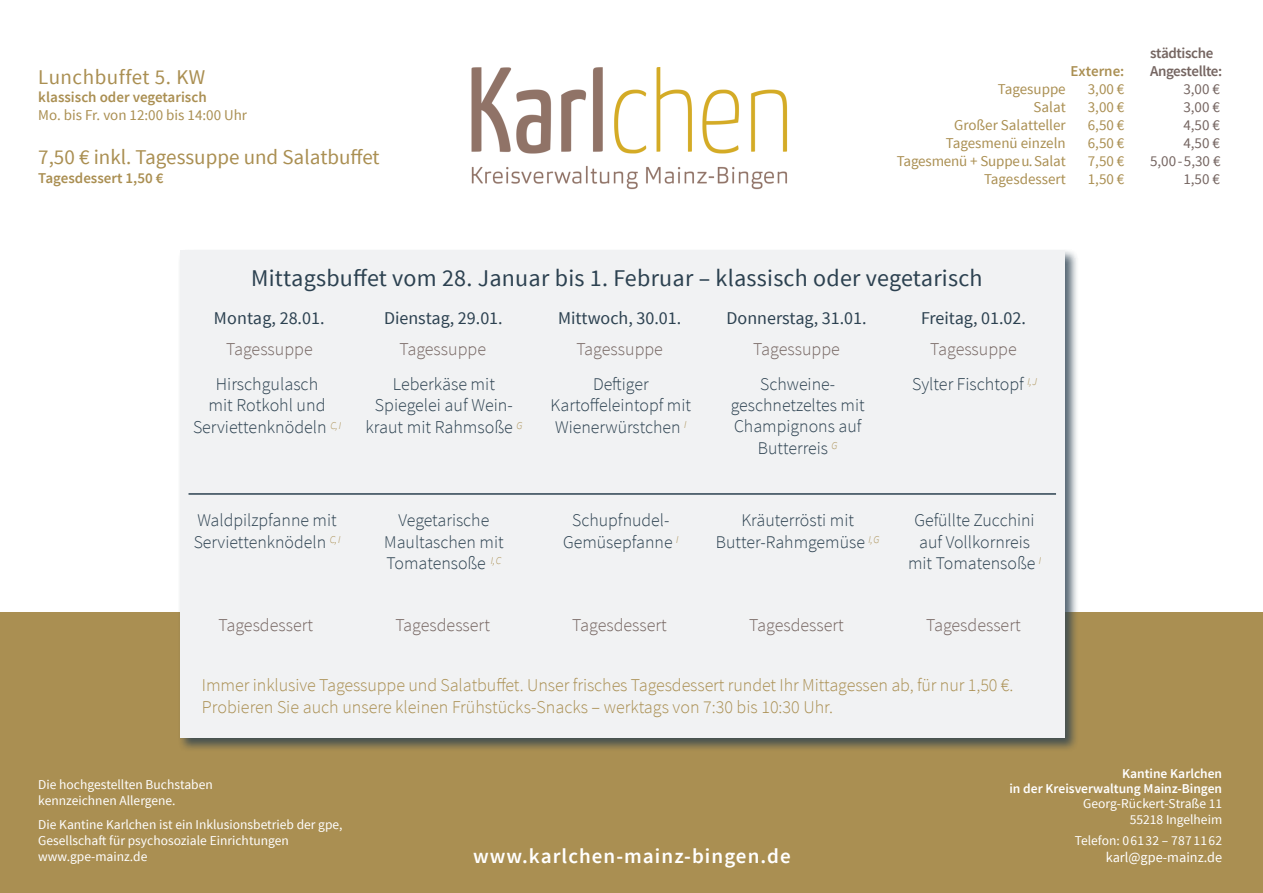
<style>
.page{position:relative;width:1263px;height:893px;background:#fff}
.page>*{position:absolute;margin:0;border:0;box-sizing:border-box;transform-origin:0 0}
.t1{font:24px "Source Sans Pro";letter-spacing:.01em;color:#2c4150}
.t2{font:21px "Source Sans Pro";color:#aa8f52}
.t3{font:600 21px "Source Sans Pro";letter-spacing:.05em;color:#fff}
.t4{font:21px "Source Sans Pro";letter-spacing:.025em;color:#aa8f52}
.t5{font:300 18px "Source Sans Pro";letter-spacing:-.005em;color:#aa8f52}
.t6{font:300 18px "Source Sans Pro";color:#756561}
.t7{font:300 18px/21.6px "Source Sans Pro";color:#2c4150;text-align:center}
.t8{font:18px "Source Sans Pro";color:#2c4150}
.t9{font:300 17.85px/21.5px "Source Sans Pro";color:#2c4150}
.t10{font:15px "Source Sans Pro";color:#aa8f52}
.t11{font:600 15px "Source Sans Pro";color:#aa8f52}
.t12{font:15px "Source Sans Pro";color:#756561}
.t13{font:600 15px "Source Sans Pro";letter-spacing:-.025em;color:#756561}
.t14{font:14.25px "Source Sans Pro";color:#fff}
.t15{font:13.5px "Source Sans Pro";color:#fff}
.t16{font:600 13.5px "Source Sans Pro";color:#fff}
.t17{font:13.5px "Source Sans Pro";letter-spacing:.02em;color:#fff}
</style>
<div class="page">
<div style="left:0;top:612px;width:1263px;height:281px;background:#aa8f52"></div>
<div style="left:178px;top:248px;width:901px;height:505px;background:#2c4150;opacity:.8"></div>
<div style="left:180px;top:250px;width:884px;height:488px;background:#f1f2f3"></div>
<img style="left:471px;top:67px;width:317px;height:123px">
<hr style="left:189px;top:493px;width:867px;height:2px;background:#2c4150">
<p class="t4" style="left:38px;top:64px;width:168px">Lunchbuffet 5. KW</p>
<p class="t11" style="left:38px;top:88px;width:170px">klassisch oder vegetarisch</p>
<p class="t10" style="left:38px;top:106px;width:210px">Mo. bis Fr. von 12:00 bis 14:00 Uhr</p>
<p class="t2" style="left:38px;top:144px;width:343px">7,50 € inkl. Tagessuppe und Salatbuffet</p>
<p class="t11" style="left:38px;top:169px;width:127px">Tagesdessert 1,50 €</p>
<p class="t11" style="left:1070px;top:61px;width:55px">Externe:</p>
<p class="t10" style="left:1088px;top:79px;width:38px">3,00 €</p>
<p class="t10" style="left:1088px;top:97px;width:38px">3,00 €</p>
<p class="t10" style="left:1088px;top:115px;width:38px">6,50 €</p>
<p class="t10" style="left:1088px;top:133px;width:38px">6,50 €</p>
<p class="t10" style="left:1088px;top:151px;width:38px">7,50 €</p>
<p class="t10" style="left:1088px;top:169px;width:38px">1,50 €</p>
<p class="t10" style="left:998px;top:79px;width:69px">Tagesuppe</p>
<p class="t10" style="left:1033px;top:97px;width:34px">Salat</p>
<p class="t10" style="left:954px;top:115px;width:113px">Großer Salatteller</p>
<p class="t10" style="left:946px;top:133px;width:121px">Tagesmenü einzeln</p>
<p class="t10" style="left:897px;top:151px;width:170px">Tagesmenü + Suppe u. Salat</p>
<p class="t10" style="left:984px;top:169px;width:83px">Tagesdessert</p>
<p class="t13" style="left:1150px;top:43px;width:65px">städtische</p>
<p class="t13" style="left:1150px;top:61px;width:74px">Angestellte:</p>
<p class="t12" style="left:1183px;top:79px;width:38px">3,00 €</p>
<p class="t12" style="left:1183px;top:97px;width:38px">3,00 €</p>
<p class="t12" style="left:1183px;top:115px;width:38px">4,50 €</p>
<p class="t12" style="left:1183px;top:133px;width:38px">4,50 €</p>
<p class="t12" style="left:1150px;top:151px;width:72px">5,00 - 5,30 €</p>
<p class="t12" style="left:1183px;top:169px;width:38px">1,50 €</p>
<p class="t1" style="left:251px;top:263px;width:733px">Mittagsbuffet vom 28. Januar bis 1. Februar – klassisch oder vegetarisch</p>
<p class="t8" style="left:214px;top:306px;width:112px">Montag, 28.01.</p>
<p class="t8" style="left:384px;top:306px;width:120px">Dienstag, 29.01.</p>
<p class="t8" style="left:558px;top:306px;width:125px">Mittwoch, 30.01.</p>
<p class="t8" style="left:727px;top:306px;width:141px">Donnerstag, 31.01.</p>
<p class="t8" style="left:921px;top:306px;width:106px">Freitag, 01.02.</p>
<p class="t6" style="left:226px;top:339px;width:88px">Tagessuppe</p>
<p class="t6" style="left:399px;top:339px;width:88px">Tagessuppe</p>
<p class="t6" style="left:576px;top:339px;width:88px">Tagessuppe</p>
<p class="t6" style="left:753px;top:339px;width:88px">Tagessuppe</p>
<p class="t6" style="left:930px;top:339px;width:88px">Tagessuppe</p>
<p class="t7" style="left:216px;top:373px;width:104px">Hirschgulasch</p>
<p class="t7" style="left:209px;top:395px;width:118px">mit Rotkohl und</p>
<p class="t7" style="left:193px;top:416px;width:150px">Serviettenknödeln <sup>C,</sup> <sup>I</sup></p>
<p class="t7" style="left:393px;top:373px;width:104px">Leberkäse mit</p>
<p class="t7" style="left:365px;top:395px;width:159px">Spiegelei auf Wein&shy;kraut mit Rahmsoße <sup>G</sup></p>
<p class="t9" style="left:194px;top:510px;width:148px">Waldpilzpfanne mit<br>Serviettenknödeln <sup>C,</sup> <sup>I</sup></p>
<p class="t9" style="left:399px;top:510px;width:92px">Vegetarische</p>
<p class="t9" style="left:384px;top:531px;width:121px">Maultaschen mit</p>
<p class="t9" style="left:386px;top:552px;width:117px">Tomatensoße <sup>I,</sup> <sup>C</sup></p>
<p class="t9" style="left:593px;top:373px;width:57px">Deftiger</p>
<p class="t9" style="left:551px;top:394px;width:142px">Kartoffeleintopf mit<br>Wienerwürstchen <sup>I</sup></p>
<p class="t9" style="left:572px;top:510px;width:99px">Schupfnudel-</p>
<p class="t9" style="left:563px;top:531px;width:117px">Gemüsepfanne <sup>I</sup></p>
<p class="t9" style="left:760px;top:373px;width:77px">Schweine-</p>
<p class="t9" style="left:731px;top:394px;width:135px">geschnetzeltes mit<br>Champignons auf</p>
<p class="t9" style="left:758px;top:437px;width:81px">Butterreis <sup>G</sup></p>
<p class="t9" style="left:741px;top:510px;width:114px">Kräuterrösti mit</p>
<p class="t9" style="left:716px;top:531px;width:165px">Butter-Rahmgemüse <sup>I,</sup> <sup>G</sup></p>
<p class="t7" style="left:912px;top:373px;width:127px">Sylter Fischtopf <sup>I,</sup> <sup>J</sup></p>
<p class="t9" style="left:915px;top:510px;width:122px">Gefüllte Zucchini</p>
<p class="t9" style="left:919px;top:531px;width:113px">auf Vollkornreis</p>
<p class="t9" style="left:908px;top:552px;width:135px">mit Tomatensoße <sup>I</sup></p>
<p class="t6" style="left:218px;top:614px;width:96px">Tagesdessert</p>
<p class="t6" style="left:395px;top:614px;width:96px">Tagesdessert</p>
<p class="t6" style="left:572px;top:614px;width:96px">Tagesdessert</p>
<p class="t6" style="left:749px;top:614px;width:96px">Tagesdessert</p>
<p class="t6" style="left:926px;top:614px;width:96px">Tagesdessert</p>
<p class="t5" style="left:202px;top:674px;width:813px">Immer inklusive Tagessuppe und Salatbuffet. Unser frisches Tagesdessert rundet Ihr Mittagessen ab, für nur 1,50 €.</p>
<p class="t5" style="left:202px;top:696px;width:633px">Probieren Sie auch unsere kleinen Frühstücks-Snacks – werktags von 7:30 bis 10:30 Uhr.</p>
<p class="t15" style="left:38px;top:776px;width:176px">Die hochgestellten Buchstaben</p>
<p class="t15" style="left:38px;top:792px;width:139px">kennzeichnen Allergene.</p>
<p class="t15" style="left:38px;top:816px;width:306px">Die Kantine Karlchen ist ein Inklusionsbetrieb der gpe,</p>
<p class="t15" style="left:38px;top:832px;width:252px">Gesellschaft für psychosoziale Einrichtungen</p>
<p class="t15" style="left:38px;top:848px;width:111px">www.gpe-mainz.de</p>
<p class="t3" style="left:473px;top:843px;width:319px">www.karlchen-mainz-bingen.de</p>
<p class="t16" style="left:1122px;top:765px;width:102px">Kantine Karlchen</p>
<p class="t16" style="left:1009px;top:780px;width:214px">in der Kreisverwaltung Mainz-Bingen</p>
<p class="t15" style="left:1083px;top:795px;width:140px">Georg-Rückert-Straße 11</p>
<p class="t15" style="left:1130px;top:811px;width:94px">55218 Ingelheim</p>
<p class="t17" style="left:1075px;top:832px;width:149px">Telefon: 06132 – 7871162</p>
<p class="t14" style="left:1106px;top:848px;width:118px">karl@gpe-mainz.de</p>
</div>
